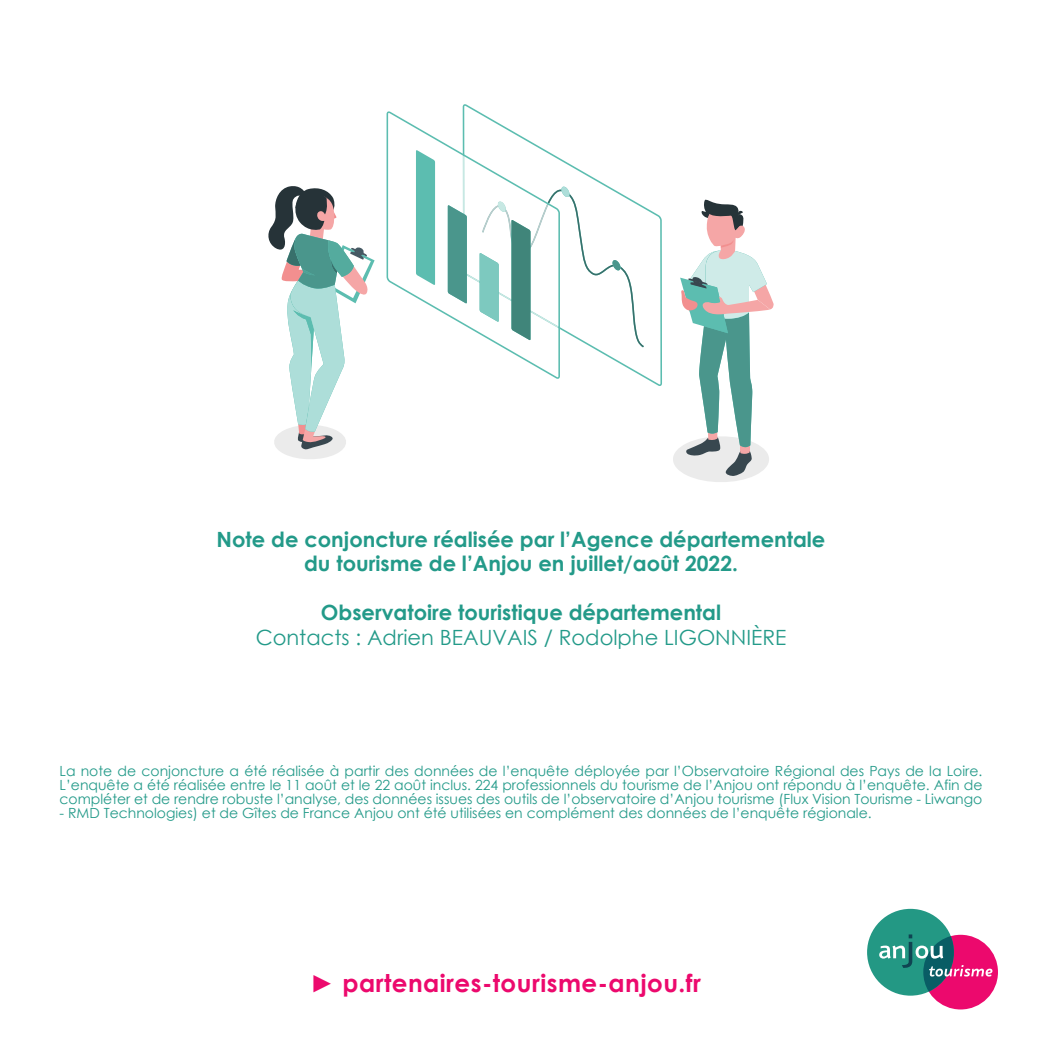
<style>
.page{position:relative;width:1042px;height:1042px;background:#fff}
.page>*{position:absolute;margin:0;border:0;box-sizing:border-box;transform-origin:0 0}
.t1{font:700 24.5px "Century Gothic";letter-spacing:.02em;color:#ec096d}
.t2{font:700 21px "Century Gothic";color:#239a89}
.t3{font:21px "Century Gothic";color:#239a89}
.t4{font:14px/14px "Century Gothic";color:#239a89;text-align:justify}
</style>
<div class="page">
<div style="left:923px;top:935px;width:75px;height:74px;background:#ec096d;border-radius:50%"></div>
<div style="left:867px;top:909px;width:87px;height:86px;background:#239884;border-radius:50%"></div>
<svg style="left:879px;top:934px;width:113px;height:57px"></svg>
<svg style="left:463px;top:104px;width:199px;height:282px"></svg>
<svg style="left:386px;top:111px;width:174px;height:268px"></svg>
<svg style="left:448px;top:155px;width:196px;height:192px"></svg>
<svg style="left:416px;top:150px;width:19px;height:135px"></svg>
<svg style="left:673px;top:199px;width:101px;height:283px"></svg>
<svg style="left:268px;top:186px;width:107px;height:273px"></svg>
<p class="t2" style="left:217px;top:523px;width:610px">Note de conjoncture réalisée par l’Agence départementale</p>
<p class="t2" style="left:304px;top:547px;width:435px">du tourisme de l’Anjou en juillet/août 2022.</p>
<p class="t2" style="left:321px;top:596px;width:402px">Observatoire touristique départemental</p>
<p class="t3" style="left:256px;top:622px;width:532px">Contacts : Adrien BEAUVAIS / Rodolphe LIGONNIÈRE</p>
<p class="t4" style="left:60px;top:763px;width:924px">La note de conjoncture a été réalisée à partir des données de l’enquête déployée par l’Observatoire Régional des Pays de la Loire.<br>L’enquête a été réalisée entre le 11 août et le 22 août inclus. 224 professionnels du tourisme de l’Anjou ont répondu à l’enquête. Afin de compléter et de rendre robuste l’analyse, des données issues des outils de l’observatoire d’Anjou tourisme (Flux Vision Tourisme - Liwango</p>
<p class="t4" style="left:60px;top:805px;width:814px">- RMD Technologies) et de Gîtes de France Anjou ont été utilisées en complément des données de l’enquête régionale.</p>
<p class="t1" style="left:310px;top:964px;width:392px">► partenaires-tourisme-anjou.fr</p>
</div>
